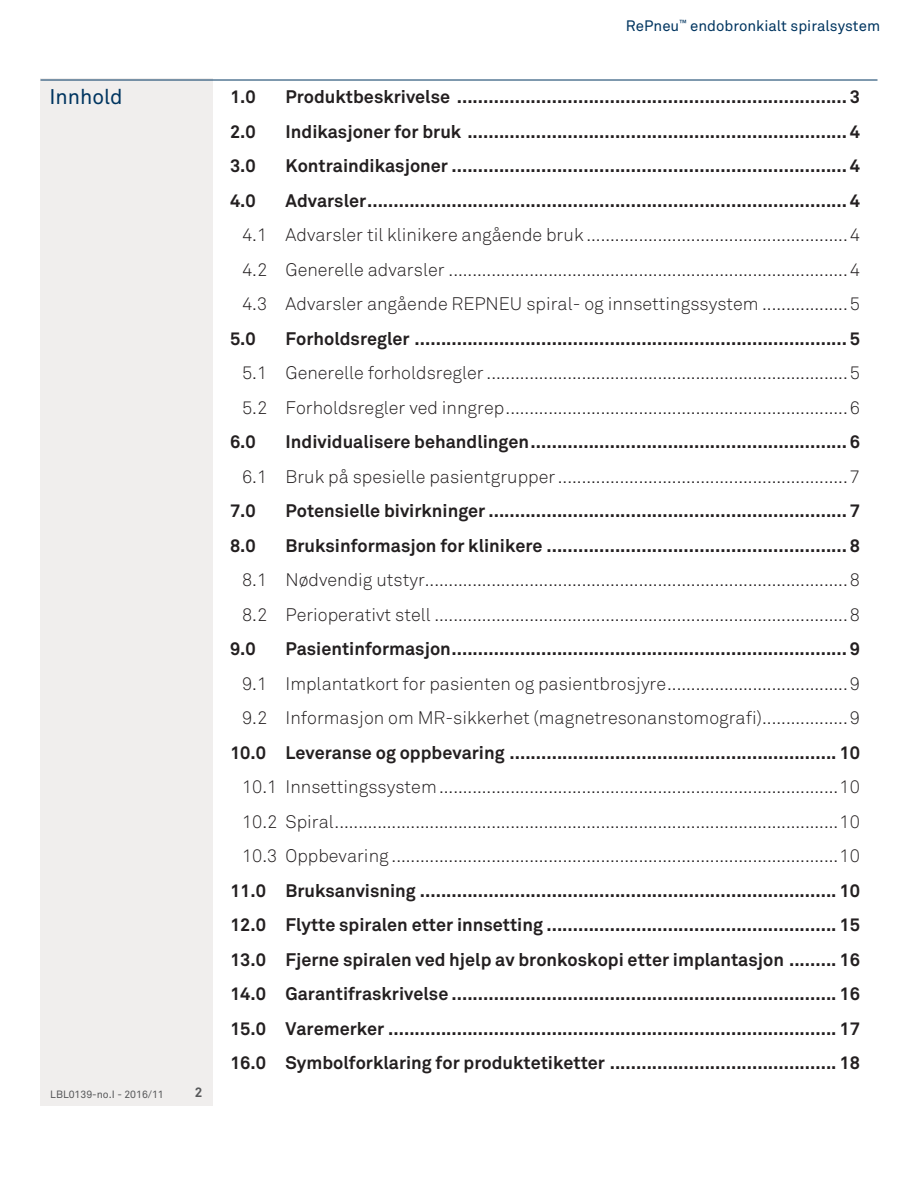
<style>
.page{position:relative;width:918px;height:1188px;background:#fff}
.page>*{position:absolute;margin:0;border:0;box-sizing:border-box;transform-origin:0 0}
.t1{font:21px "Akkurat";color:#003560}
.t2{font:700 18px "Akkurat";color:#231f20}
.t3{font:300 18px "Akkurat";color:#231f20}
.t4{font:15px "Akkurat";color:#003560}
.t5{font:700 13.5px "Akkurat";color:#57585a}
.t6{font:10.5px "Akkurat";color:#57585a}
</style>
<div class="page">
<div style="left:40px;top:79px;width:173px;height:1027px;background:#f0eeed"></div>
<hr style="left:40px;top:80px;width:838px;height:1px;background:#003560">
<p class="t4" style="left:626px;top:17px;width:256px">RePneu<sup>™</sup> endobronkialt spiralsystem</p>
<p class="t1" style="left:49px;top:84px;width:75px">Innhold</p>
<p class="t2" style="left:230px;top:86px;width:27px">1.0</p>
<p class="t2" style="left:286px;top:86px;width:576px">Produktbeskrivelse .......................................................................... 3</p>
<p class="t2" style="left:230px;top:120px;width:27px">2.0</p>
<p class="t2" style="left:286px;top:120px;width:576px">Indikasjoner for bruk ........................................................................ 4</p>
<p class="t2" style="left:230px;top:155px;width:27px">3.0</p>
<p class="t2" style="left:286px;top:155px;width:576px">Kontraindikasjoner ........................................................................... 4</p>
<p class="t2" style="left:230px;top:189px;width:27px">4.0</p>
<p class="t2" style="left:286px;top:189px;width:576px">Advarsler........................................................................................... 4</p>
<p class="t3" style="left:242px;top:224px;width:619px">4.1 Advarsler til klinikere angående bruk .......................................................4</p>
<p class="t3" style="left:242px;top:259px;width:619px">4.2 Generelle advarsler ....................................................................................4</p>
<p class="t3" style="left:242px;top:293px;width:619px">4.3 Advarsler angående REPNEU spiral- og innsettingssystem ..................5</p>
<p class="t2" style="left:230px;top:327px;width:27px">5.0</p>
<p class="t2" style="left:286px;top:327px;width:576px">Forholdsregler .................................................................................. 5</p>
<p class="t3" style="left:242px;top:362px;width:619px">5.1 Generelle forholdsregler ............................................................................5</p>
<p class="t3" style="left:242px;top:397px;width:619px">5.2 Forholdsregler ved inngrep........................................................................6</p>
<p class="t2" style="left:230px;top:431px;width:27px">6.0</p>
<p class="t2" style="left:286px;top:431px;width:576px">Individualisere behandlingen............................................................ 6</p>
<p class="t3" style="left:242px;top:466px;width:619px">6.1 Bruk på spesielle pasientgrupper.............................................................7</p>
<p class="t2" style="left:230px;top:500px;width:27px">7.0</p>
<p class="t2" style="left:286px;top:500px;width:576px">Potensielle bivirkninger .................................................................... 7</p>
<p class="t2" style="left:230px;top:534px;width:27px">8.0</p>
<p class="t2" style="left:286px;top:534px;width:576px">Bruksinformasjon for klinikere ......................................................... 8</p>
<p class="t3" style="left:242px;top:569px;width:619px">8.1 Nødvendig utstyr.........................................................................................8</p>
<p class="t3" style="left:242px;top:604px;width:619px">8.2 Perioperativt stell .......................................................................................8</p>
<p class="t2" style="left:230px;top:638px;width:27px">9.0</p>
<p class="t2" style="left:286px;top:638px;width:576px">Pasientinformasjon........................................................................... 9</p>
<p class="t3" style="left:242px;top:673px;width:619px">9.1 Implantatkort for pasienten og pasientbrosjyre......................................9</p>
<p class="t3" style="left:242px;top:707px;width:619px">9.2 Informasjon om MR-sikkerhet (magnetresonanstomografi)..................9</p>
<p class="t2" style="left:230px;top:741px;width:632px">10.0 Leveranse og oppbevaring .............................................................. 10</p>
<p class="t3" style="left:242px;top:776px;width:619px">10.1 Innsettingssystem....................................................................................10</p>
<p class="t3" style="left:242px;top:811px;width:619px">10.2 Spiral..........................................................................................................10</p>
<p class="t3" style="left:242px;top:845px;width:619px">10.3 Oppbevaring ..............................................................................................10</p>
<p class="t2" style="left:230px;top:879px;width:632px">11.0 Bruksanvisning ............................................................................... 10</p>
<p class="t2" style="left:230px;top:914px;width:632px">12.0 Flytte spiralen etter innsetting ....................................................... 15</p>
<p class="t2" style="left:230px;top:948px;width:632px">13.0 Fjerne spiralen ved hjelp av bronkoskopi etter implantasjon ......... 16</p>
<p class="t2" style="left:230px;top:983px;width:632px">14.0 Garantifraskrivelse ......................................................................... 16</p>
<p class="t2" style="left:230px;top:1017px;width:632px">15.0 Varemerker ..................................................................................... 17</p>
<p class="t2" style="left:230px;top:1052px;width:632px">16.0 Symbolforklaring for produktetiketter ........................................... 18</p>
<p class="t6" style="left:50px;top:1088px;width:115px">LBL0139-no.I - 2016/11</p>
<p class="t5" style="left:195px;top:1084px;width:9px">2</p>
</div>
